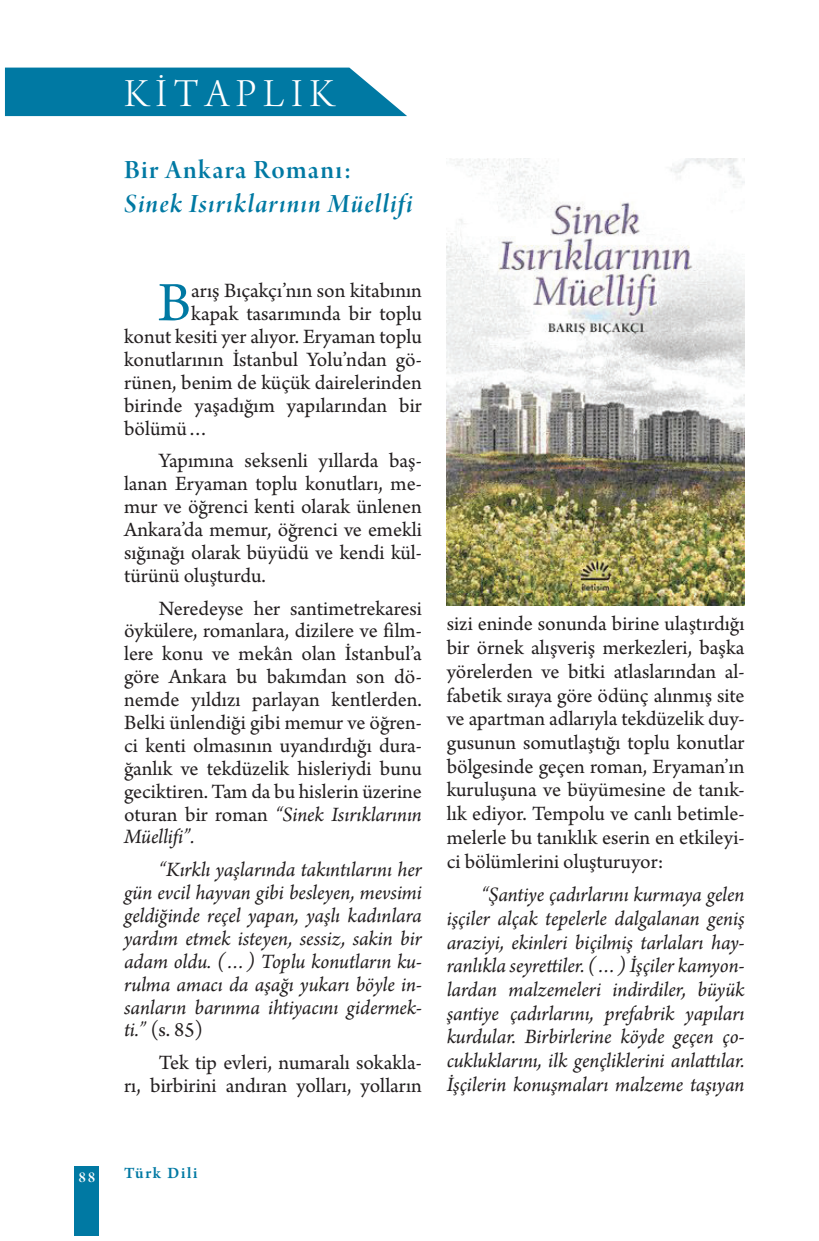
<style>
.page{position:relative;width:819px;height:1241px;background:#fff}
.page>*{position:absolute;margin:0;border:0;box-sizing:border-box;transform-origin:0 0}
.t1{font:58.27px "Arno Pro";color:#0079a3}
.t2{font:42px "Arno Pro Light Display";color:#fff}
.t3{font:28px "Arno Pro Smbd Italic Display";letter-spacing:.045em;color:#0079a3}
.t4{font:28px "Arno Pro Smbd Display";letter-spacing:.05em;color:#0079a3}
.t5{font:21.35px/22.9px "Arno Pro";color:#231f20;text-align:justify}
.t6{font:italic 21.35px/23.6px "Arno Pro";letter-spacing:-.005em;color:#231f20;text-align:justify}
.t7{font:600 16.62px "Arno Pro";letter-spacing:.1em;color:#0079a3}
.t8{font:16.1px "Arno Pro Smbd Display";color:#fff}
.s1{font-style:italic}
.s2{font-style:normal}
</style>
<div class="page">
<div style="left:74px;top:1166px;width:25px;height:69px;background:#0079a3"></div>
<img style="left:446px;top:159px;width:298px;height:446px">
<svg style="left:5px;top:68px;width:402px;height:48px;background:#1182a9"></svg>
<p class="t2" style="left:124px;top:71px;width:211px">K İ T A P L I K</p>
<p class="t4" style="left:124px;top:154px;width:228px">Bir Ankara Romanı:</p>
<p class="t3" style="left:124px;top:188px;width:290px">Sinek Isırıklarının Müellifi</p>
<p class="t1" style="left:158px;top:269px;width:35px">B</p>
<p class="t5" style="left:191px;top:280px;width:232px">arış Bıçakçı’nın son kitabının</p>
<p class="t5" style="left:191px;top:303px;width:232px">kapak tasarımında bir toplu</p>
<p class="t5" style="left:124px;top:326px;width:299px">konut kesiti yer alıyor. Eryaman toplu</p>
<p class="t5" style="left:124px;top:349px;width:299px">konutlarının İstanbul Yolu’ndan gö-</p>
<p class="t5" style="left:124px;top:372px;width:299px">rünen, benim de küçük dairelerinden</p>
<p class="t5" style="left:124px;top:395px;width:299px">birinde yaşadığım yapılarından bir</p>
<p class="t5" style="left:124px;top:417px;width:86px">bölümü…</p>
<p class="t5" style="left:124px;top:450px;width:299px;text-indent:35px">Yapımına seksenli yıllarda baş&shy;lanan Eryaman toplu konutları, me&shy;mur ve öğrenci kenti olarak ünlenen Ankara’da memur, öğrenci ve emekli sığınağı olarak büyüdü ve kendi kül&shy;türünü oluşturdu.</p>
<p class="t5" style="left:124px;top:597px;width:299px;text-indent:35px">Neredeyse her santimetrekaresi öykülere, romanlara, dizilere ve film&shy;lere konu ve mekân olan İstanbul’a göre Ankara bu bakımdan son dö&shy;nemde yıldızı parlayan kentlerden.<br>Belki ünlendiği gibi memur ve öğren&shy;ci kenti olmasının uyandırdığı dura&shy;ğanlık ve tekdüzelik hisleriydi bunu geciktiren. Tam da bu hislerin üzerine oturan bir roman <span class="s1">“Sinek Isırıklarının Müellifi”.</span></p>
<p class="t6" style="left:124px;top:859px;width:299px;line-height:22.9px;text-indent:35px">“Kırklı yaşlarında takıntılarını her gün evcil hayvan gibi besleyen, mevsimi geldiğinde reçel yapan, yaşlı kadınlara yardım etmek isteyen, sessiz, sakin bir adam oldu. (…) Toplu konutların ku&shy;rulma amacı da aşağı yukarı böyle in&shy;sanların barınma ihtiyacını gidermek&shy;ti.” <span class="s2">(s. 85)</span></p>
<p class="t5" style="left:124px;top:1052px;width:299px;text-align:right">Tek tip evleri, numaralı sokakla-<br>rı, birbirini andıran yolları, yolların</p>
<p class="t5" style="left:446px;top:613px;width:299px;line-height:23.6px">sizi eninde sonunda birine ulaştırdığı bir örnek alışveriş merkezleri, başka yörelerden ve bitki atlaslarından al&shy;fabetik sıraya göre ödünç alınmış site ve apartman adlarıyla tekdüzelik duy&shy;gusunun somutlaştığı toplu konutlar bölgesinde geçen roman, Eryaman’ın kuruluşuna ve büyümesine de tanık&shy;lık ediyor. Tempolu ve canlı betimle&shy;melerle bu tanıklık eserin en etkileyi&shy;ci bölümlerini oluşturuyor:</p>
<p class="t6" style="left:446px;top:884px;width:299px;text-indent:35px">“Şantiye çadırlarını kurmaya gelen işçiler alçak tepelerle dalgalanan geniş araziyi, ekinleri biçilmiş tarlaları hay&shy;ranlıkla seyrettiler. (…) İşçiler kamyon&shy;lardan malzemeleri indirdiler, büyük şantiye çadırlarını, prefabrik yapıları kurdular. Birbirlerine köyde geçen ço&shy;cukluklarını, ilk gençliklerini anlattılar.<br>İşçilerin konuşmaları malzeme taşıyan</p>
<p class="t8" style="left:78px;top:1167px;width:18px">88</p>
<p class="t7" style="left:124px;top:1162px;width:75px">Türk Dili</p>
</div>
